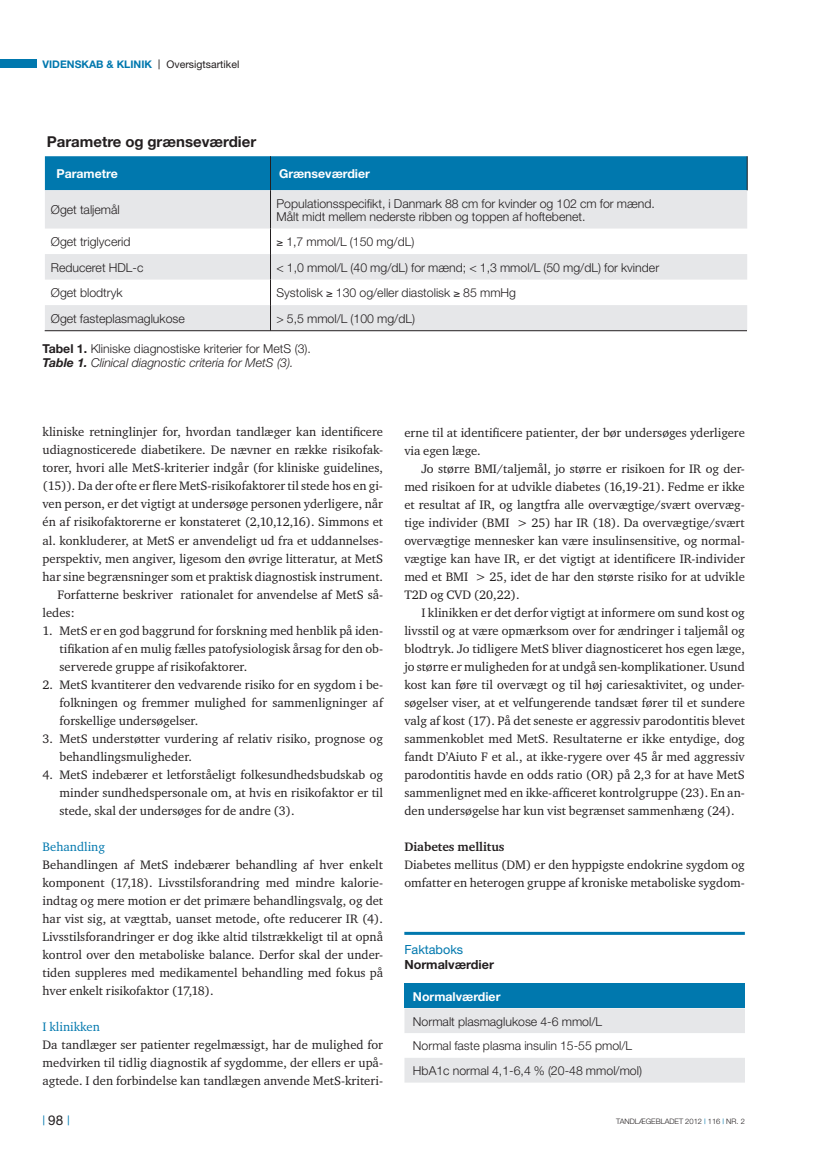
<style>
.page{position:relative;width:830px;height:1157px;background:#fff}
.page>*{position:absolute;margin:0;border:0;box-sizing:border-box;transform-origin:0 0}
.t1{font:700 15px "Helvetica Neue";color:#231f20}
.t2{font:12.6px/18px "Charter ITC";color:#231f20;text-align:justify}
.t3{font:12.6px "Charter ITC";color:#0078ae}
.t4{font:700 12.6px "Charter ITC";color:#231f20}
.t5{font:700 12.6px "Helvetica Neue";color:#231f20}
.t6{font:12.6px "Helvetica Neue";color:#0078ae}
.t7{font:300 12.3px/13.5px "Helvetica Neue";color:#231f20}
.t8{font:700 12.3px "Helvetica Neue";color:#fff}
.t9{font:700 10.5px "Helvetica Neue";color:#0078ae}
.t10{font:10.5px "Arial";color:#0078ae}
.t11{font:300 7.5px "Helvetica Neue";color:#231f20}
.s1{font-family:"Arial";font-weight:400;color:#231f20}
.s2{font-weight:400;color:#231f20}
.s3{font-weight:700}
.s4{font-weight:700;font-style:italic}
.s5{font-style:italic}
.s6{font-family:"Helvetica Neue";font-size:13.5px;color:#231f20}
.s7{font-weight:400;color:#0078ae}
</style>
<div class="page">
<div style="left:0;top:60px;width:37px;height:8px;background:#0078ae"></div>
<div style="left:45px;top:156px;width:701px;height:34px;background:#0078ae"></div>
<svg style="left:45px;top:190px;width:701px;height:140px;fill:#e6e7e9"></svg>
<hr style="left:270px;top:156px;width:1px;height:34px;background:#231f20">
<hr style="left:270px;top:190px;width:1px;height:38px;background:#231f20">
<svg style="left:270px;top:228px;width:1px;height:102px"></svg>
<hr style="left:746px;top:156px;width:1px;height:34px;background:#231f20">
<hr style="left:45px;top:330px;width:701px;height:1px;background:#231f20">
<div style="left:404px;top:983px;width:340px;height:25px;background:#0078ae"></div>
<svg style="left:404px;top:1008px;width:340px;height:74px"></svg>
<hr style="left:404px;top:932px;width:340px;height:3px;background:#0078ae">
<p class="t9" style="left:43px;top:58px;width:198px">videnskab &amp; klinik <span class="s1">|</span> <span class="s2">Oversigtsartikel</span></p>
<p class="t1" style="left:47px;top:132px;width:211px">Parametre og grænseværdier</p>
<p class="t8" style="left:56px;top:166px;width:63px">Parametre</p>
<p class="t8" style="left:279px;top:166px;width:92px">Grænseværdier</p>
<p class="t7" style="left:51px;top:203px;width:70px">Øget taljemål</p>
<p class="t7" style="left:276px;top:196px;width:380px">Populationsspecifikt, i Danmark 88 cm for kvinder og 102 cm for mænd.<br>Målt midt mellem nederste ribben og toppen af hoftebenet.</p>
<p class="t7" style="left:51px;top:235px;width:81px">Øget triglycerid</p>
<p class="t7" style="left:276px;top:235px;width:139px">≥ 1,7 mmol/L (150 mg/dL)</p>
<p class="t7" style="left:51px;top:260px;width:94px">Reduceret HDL-c</p>
<p class="t7" style="left:276px;top:260px;width:384px">&lt; 1,0 mmol/L (40 mg/dL) for mænd; &lt; 1,3 mmol/L (50 mg/dL) for kvinder</p>
<p class="t7" style="left:51px;top:286px;width:73px">Øget blodtryk</p>
<p class="t7" style="left:276px;top:286px;width:241px">Systolisk ≥ 130 og/eller diastolisk ≥ 85 mmHg</p>
<p class="t7" style="left:51px;top:311px;width:135px">Øget fasteplasmaglukose</p>
<p class="t7" style="left:276px;top:311px;width:140px">&gt; 5,5 mmol/L (100 mg/dL)</p>
<p class="t7" style="left:43px;top:342px;width:270px"><span class="s3">Tabel 1.</span> Kliniske diagnostiske kriterier for MetS (3).<br><span class="s4">Table 1.</span> <span class="s5">Clinical diagnostic criteria for MetS (3).</span></p>
<p class="t2" style="left:43px;top:423px;width:342px">kliniske retninglinjer for, hvordan tandlæger kan identificere</p>
<p class="t2" style="left:43px;top:441px;width:342px">udiagnosticerede diabetikere. De nævner en række risikofak-</p>
<p class="t2" style="left:43px;top:459px;width:342px">torer, hvori alle MetS-kriterier indgår (for kliniske guidelines,</p>
<p class="t2" style="left:43px;top:477px;width:342px">(15)). Da der ofte er flere MetS-risikofaktorer til stede hos en gi-</p>
<p class="t2" style="left:43px;top:495px;width:342px">ven person, er det vigtigt at undersøge personen yderligere, når</p>
<p class="t2" style="left:43px;top:513px;width:342px">én af risikofaktorerne er konstateret (2,10,12,16). Simmons et</p>
<p class="t2" style="left:43px;top:531px;width:342px">al. konkluderer, at MetS er anvendeligt ud fra et uddannelses-</p>
<p class="t2" style="left:43px;top:549px;width:342px">perspektiv, men angiver, ligesom den øvrige litteratur, at MetS</p>
<p class="t2" style="left:43px;top:567px;width:342px">har sine begrænsninger som et praktisk diagnostisk instrument.</p>
<p class="t2" style="left:58px;top:585px;width:327px">Forfatterne beskriver rationalet for anvendelse af MetS så-</p>
<p class="t2" style="left:43px;top:603px;width:34px">ledes:</p>
<p class="t2" style="left:60px;top:621px;width:325px;text-indent:-17px">1. MetS er en god baggrund for forskning med henblik på iden&shy;tifikation af en mulig fælles patofysiologisk årsag for den ob&shy;serverede gruppe af risikofaktorer.</p>
<p class="t2" style="left:60px;top:675px;width:325px;text-indent:-17px">2. MetS kvantiterer den vedvarende risiko for en sygdom i be&shy;folkningen og fremmer mulighed for sammenligninger af forskellige undersøgelser.</p>
<p class="t2" style="left:60px;top:729px;width:325px;text-indent:-17px">3. MetS understøtter vurdering af relativ risiko, prognose og behandlingsmuligheder.</p>
<p class="t2" style="left:60px;top:765px;width:325px;text-indent:-17px">4. MetS indebærer et letforståeligt folkesundhedsbudskab og minder sundhedspersonale om, at hvis en risikofaktor er til stede, skal der undersøges for de andre (3).</p>
<p class="t3" style="left:43px;top:838px;width:64px">Behandling</p>
<p class="t2" style="left:43px;top:855px;width:342px">Behandlingen af MetS indebærer behandling af hver enkelt komponent (17,18). Livsstilsforandring med mindre kalorie&shy;indtag og mere motion er det primære behandlingsvalg, og det har vist sig, at vægttab, uanset metode, ofte reducerer IR (4).<br>Livsstilsforandringer er dog ikke altid tilstrækkeligt til at opnå kontrol over den metaboliske balance. Derfor skal der under&shy;tiden suppleres med medikamentel behandling med fokus på hver enkelt risikofaktor (17,18).</p>
<p class="t3" style="left:43px;top:1018px;width:59px">I klinikken</p>
<p class="t2" style="left:43px;top:1035px;width:342px">Da tandlæger ser patienter regelmæssigt, har de mulighed for medvirken til tidlig diagnostik af sygdomme, der ellers er upå&shy;agtede. I den forbindelse kan tandlægen anvende MetS-kriteri-</p>
<p class="t2" style="left:404px;top:423px;width:342px">erne til at identificere patienter, der bør undersøges yderligere via egen læge.</p>
<p class="t2" style="left:404px;top:459px;width:342px;text-indent:17px">Jo større BMI/taljemål, jo større er risikoen for IR og der&shy;med risikoen for at udvikle diabetes (16,19-21). Fedme er ikke et resultat af IR, og langtfra alle overvægtige/svært overvæg&shy;tige individer (BMI &gt; 25) har IR (18). Da overvægtige/svært overvægtige mennesker kan være insulinsensitive, og normal&shy;vægtige kan have IR, er det vigtigt at identificere IR-individer med et BMI &gt; 25, idet de har den største risiko for at udvikle T2D og CVD (20,22).</p>
<p class="t2" style="left:404px;top:603px;width:342px;text-indent:17px">I klinikken er det derfor vigtigt at informere om sund kost og livsstil og at være opmærksom over for ændringer i taljemål og blodtryk. Jo tidligere MetS bliver diagnosticeret hos egen læge, jo større er muligheden for at undgå sen-komplikationer. Usund kost kan føre til overvægt og til høj cariesaktivitet, og under&shy;søgelser viser, at et velfungerende tandsæt fører til et sundere valg af kost (17). På det seneste er aggressiv parodontitis blevet sammenkoblet med MetS. Resultaterne er ikke entydige, dog fandt D’Aiuto F et al., at ikke-rygere over 45 år med aggressiv parodontitis havde en odds ratio (OR) på 2,3 for at have MetS sammenlignet med en ikke-afficeret kontrolgruppe (23). En an&shy;den undersøgelse har kun vist begrænset sammenhæng (24).</p>
<p class="t4" style="left:404px;top:838px;width:102px">Diabetes mellitus</p>
<p class="t2" style="left:404px;top:855px;width:342px">Diabetes mellitus (DM) er den hyppigste endokrine sygdom og omfatter en heterogen gruppe af kroniske metaboliske sygdom-</p>
<p class="t6" style="left:404px;top:942px;width:60px">Faktaboks</p>
<p class="t5" style="left:404px;top:957px;width:91px">Normalværdier</p>
<p class="t8" style="left:413px;top:988px;width:89px">Normalværdier</p>
<p class="t7" style="left:413px;top:1008px;width:230px;line-height:24.8px">Normalt plasmaglukose 4-6 mmol/L<br>Normal faste plasma insulin 15-55 pmol/L<br>HbA1c normal 4,1-6,4 % (20-48 mmol/mol)</p>
<p class="t10" style="left:43px;top:1112px;width:29px">| <span class="s6">98</span> |</p>
<p class="t11" style="left:615px;top:1116px;width:130px">tandlægebladet 2012 <span class="s7">|</span> 116 <span class="s7">|</span> nr. 2</p>
</div>
